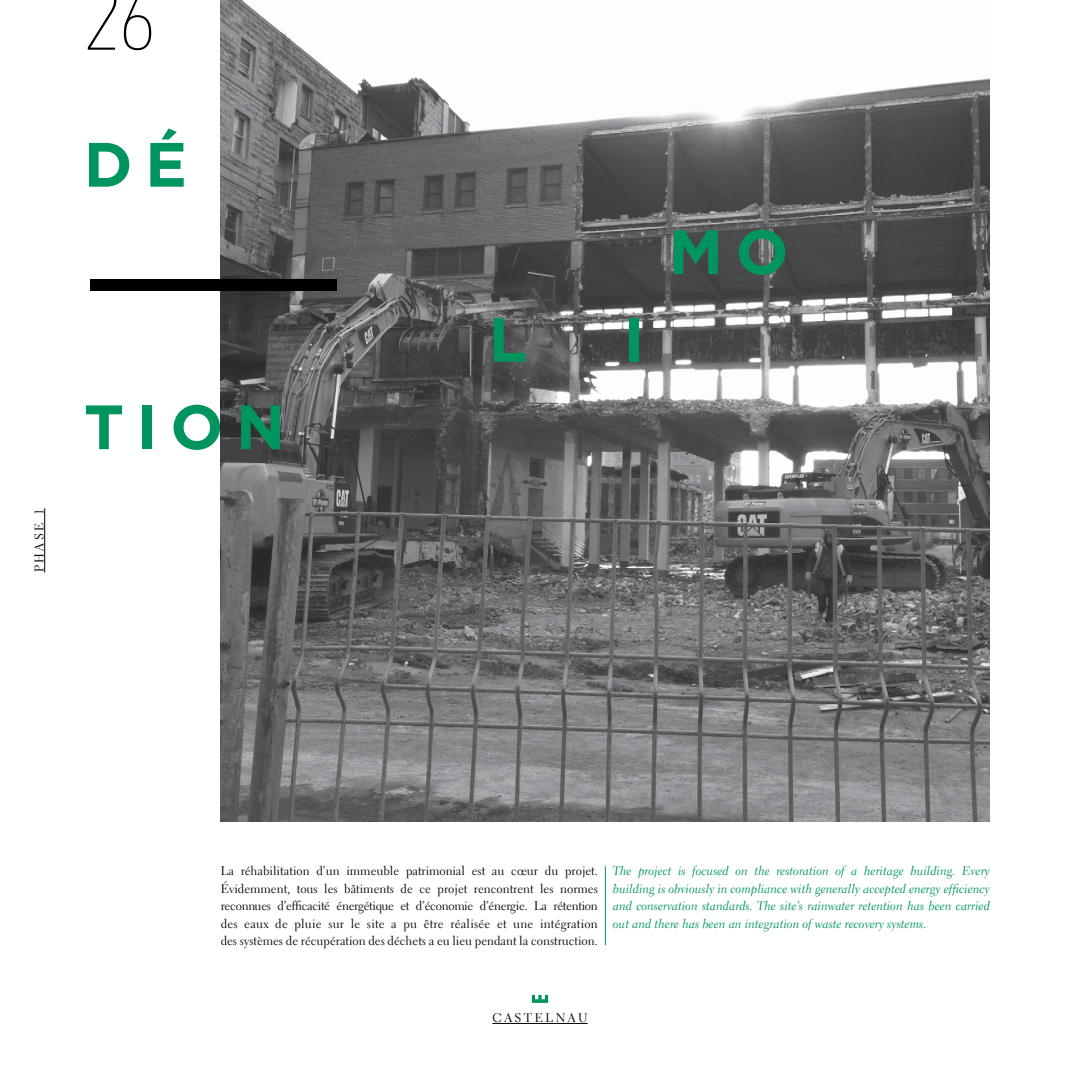
<style>
.page{position:relative;width:1080px;height:1080px;background:#fff}
.page>*{position:absolute;margin:0;border:0;box-sizing:border-box;transform-origin:0 0}
.t1{font:700 62.5px "Gotham";letter-spacing:.2em;color:#00955e}
.t2{font:12.5px/17.5px "Electra LH";color:#000;text-align:justify}
.t3{font:12.5px/17.5px "Electra LH Cursive";color:#00955e;text-align:justify}
.t4{font:12.5px "Electra LH";letter-spacing:.2em;color:#000}
</style>
<div class="page">
<hr style="left:492px;top:1023px;width:96px;height:1px;background:#000">
<svg style="left:532px;top:995px;width:16px;height:8px"></svg>
<svg style="left:88px;top:0;width:64px;height:50px"></svg>
<img style="left:221px;top:0;width:769px;height:821px">
<hr style="left:605px;top:866px;width:1px;height:79px;background:#00955e">
<div style="left:90px;top:280px;width:246px;height:11px;background:#000"></div>
<hr style="left:44px;top:508px;width:1px;height:64px;background:#000">
<h1 class="t1" style="left:84px;top:128px;width:105px">DÉ</h1>
<p class="t2" style="left:30px;top:572px;width:66px;rotate:-90deg">PHASE 1</p>
<h1 class="t1" style="left:84px;top:391px;width:203px">TION</h1>
<h1 class="t1" style="left:489px;top:303px;width:40px">L</h1>
<h1 class="t1" style="left:624px;top:303px;width:23px">I</h1>
<h1 class="t1" style="left:669px;top:216px;width:121px">MO</h1>
<p class="t2" style="left:221px;top:862px;width:379px">La réhabilitation d’un immeuble patrimonial est au cœur du projet.<br>Évidemment, tous les bâtiments de ce projet rencontrent les normes reconnues d’efficacité énergétique et d’économie d’énergie. La rétention des eaux de pluie sur le site a pu être réalisée et une intégration des systèmes de récupération des déchets a eu lieu pendant la construction.</p>
<p class="t3" style="left:613px;top:862px;width:379px">The project is focused on the restoration of a heritage building. Every building is obviously in compliance with generally accepted energy efficiency and conservation standards. The site’s rainwater retention has been carried out and there has been an integration of waste recovery systems.</p>
<p class="t4" style="left:492px;top:1010px;width:97px">CASTELNAU</p>
</div>
